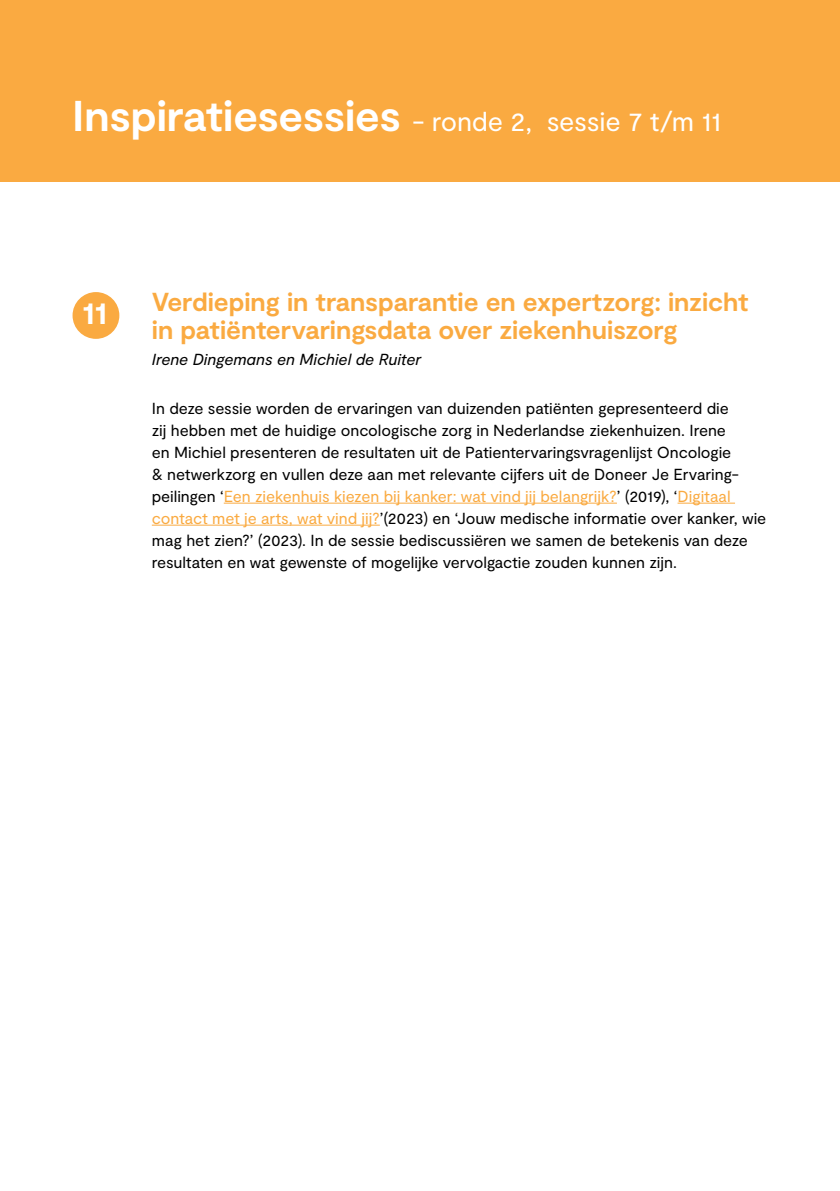
<style>
.page{position:relative;width:840px;height:1191px;background:#fff}
.page>*{position:absolute;margin:0;border:0;box-sizing:border-box;transform-origin:0 0}
.t1{font:700 32px "Moderat";color:#fff}
.t2{font:27px "Moderat";letter-spacing:-.01em;color:#fff}
.t3{font:700 26px/28px "Moderat";letter-spacing:-.005em;color:#faaa41}
.t4{font:16px/22px "Moderat";letter-spacing:-.005em;color:#000}
.t5{font:italic 16px "Moderat";letter-spacing:-.005em;color:#000}
.s1{font-weight:700;font-size:43px}
.s2{color:#faaa41}
</style>
<div class="page">
<div style="left:0;top:0;width:839px;height:181px;background:#faaa41"></div>
<hr style="left:224px;top:503px;width:392px;height:1px;background:#faaa41">
<hr style="left:677px;top:503px;width:57px;height:1px;background:#faaa41">
<hr style="left:152px;top:525px;width:227px;height:1px;background:#faaa41">
<div style="left:72px;top:292px;width:47px;height:47px;background:#faaa41;border-radius:50%"></div>
<h2 class="t2" style="left:72px;top:105px;width:649px"><span class="s1">Inspiratiesessies</span> - ronde 2, sessie 7 t/m 11</h2>
<h1 class="t1" style="left:82px;top:295px;width:26px">11</h1>
<h3 class="t3" style="left:152px;top:290px;width:597px">Verdieping in transparantie en expertzorg: inzicht in patiëntervaringsdata over ziekenhuiszorg</h3>
<p class="t5" style="left:152px;top:350px;width:270px">Irene Dingemans en Michiel de Ruiter</p>
<p class="t4" style="left:152px;top:397px;width:615px">In deze sessie worden de ervaringen van duizenden patiënten gepresenteerd die<br>zij hebben met de huidige oncologische zorg in Nederlandse ziekenhuizen. Irene<br>en Michiel presenteren de resultaten uit de Patientervaringsvragenlijst Oncologie<br>&amp; netwerkzorg en vullen deze aan met relevante cijfers uit de Doneer Je Ervaring&shy;peilingen ‘<span class="s2">Een ziekenhuis kiezen bij kanker: wat vind jij belangrijk?</span>’ (2019), ‘<span class="s2">Digitaal contact met je arts, wat vind jij?</span>’(2023) en ‘Jouw medische informatie over kanker, wie mag het zien?’ (2023). In de sessie bediscussiëren we samen de betekenis van deze resultaten en wat gewenste of mogelijke vervolgactie zouden kunnen zijn.</p>
</div>
